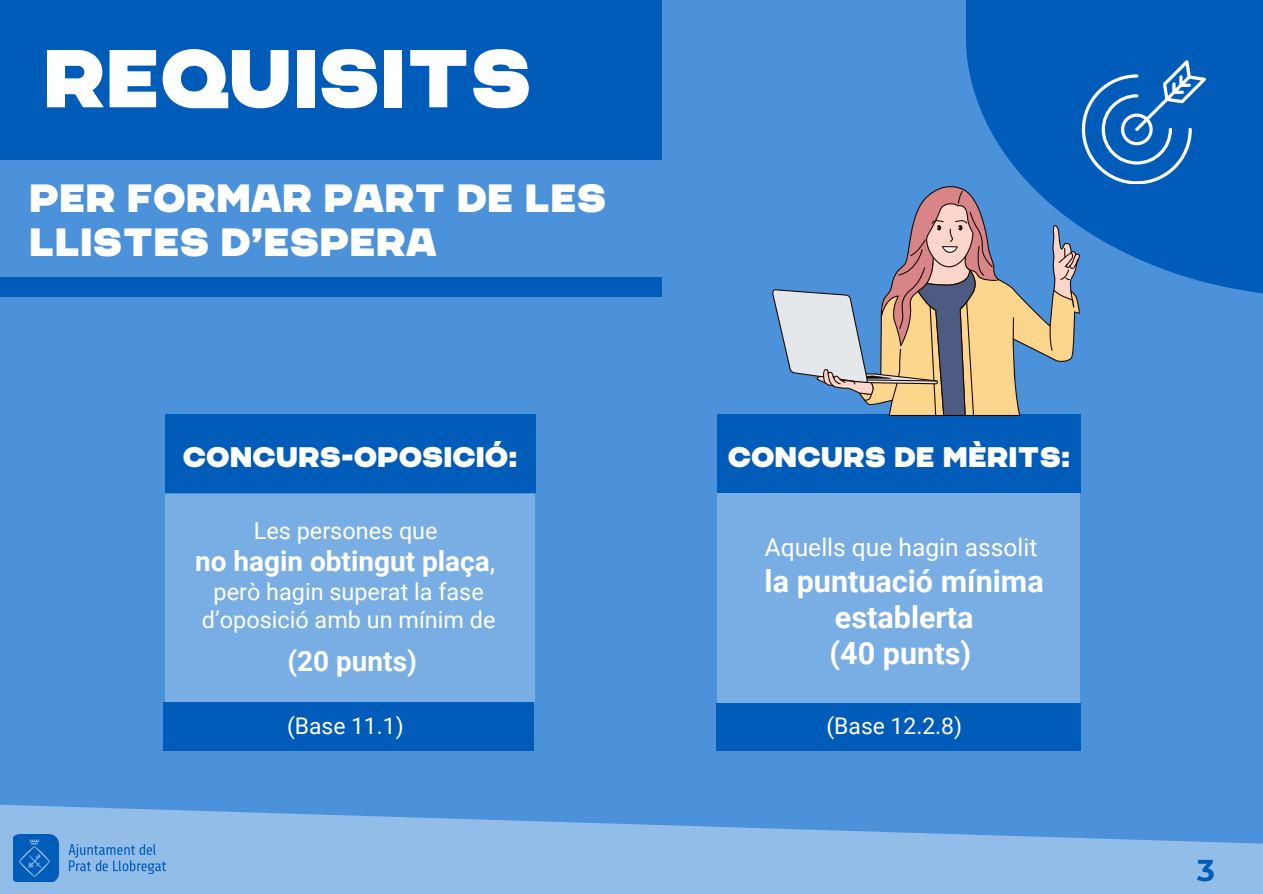
<style>
.page{position:relative;width:1263px;height:894px;background:#fff}
.page>*{position:absolute;margin:0;border:0;box-sizing:border-box;transform-origin:0 0}
.t1{font:81.75px "CHANEY";color:#fff}
.t2{font:39.3px/43.8px "CHANEY";color:#fff}
.t3{font:700 30.6px/36px "Roboto";color:#fff;text-align:center}
.t4{font:700 30px "Montserrat";color:#015cb9}
.t5{font:28.35px "CHANEY";color:#fff}
.t6{font:700 27.9px "Roboto";color:#fff}
.t7{font:24.6px "Roboto";color:#fff}
.t8{font:23.4px/28px "Roboto";color:#fff;text-align:center}
.t9{font:22.95px "Roboto";color:#fff}
.s1{font-weight:400}
</style>
<div class="page">
<div style="left:0;top:0;width:1263px;height:893px;background:#4b92db"></div>
<div style="left:966px;top:0;width:297px;height:298px;background:#015cb9"></div>
<div style="left:0;top:0;width:661px;height:159px;background:#015cb9"></div>
<div style="left:165px;top:414px;width:371px;height:78px;background:#015cb9"></div>
<div style="left:717px;top:414px;width:364px;height:79px;background:#015cb9"></div>
<div style="left:165px;top:493px;width:369px;height:209px;background:#79aee4"></div>
<div style="left:717px;top:493px;width:363px;height:212px;background:#79aee4"></div>
<svg style="left:0;top:804px;width:1263px;height:89px;fill:#92bde9"></svg>
<img style="left:14px;top:834px;width:151px;height:47px">
<div style="left:0;top:277px;width:661px;height:20px;background:#015cb9"></div>
<div style="left:163px;top:702px;width:371px;height:48px;background:#015cb9"></div>
<div style="left:716px;top:702px;width:364px;height:48px;background:#015cb9"></div>
<svg style="left:772px;top:60px;width:433px;height:356px"></svg>
<h1 class="t1" style="left:43px;top:30px;width:490px">REQUISITS</h1>
<h2 class="t2" style="left:29px;top:176px;width:579px">PER FORMAR PART DE LES<br>LLISTES D’ESPERA</h2>
<p class="t5" style="left:183px;top:439px;width:336px">CONCURS-OPOSICIÓ:</p>
<h4 class="t8" style="left:254px;top:516px;width:185px">Les persones que</h4>
<h4 class="t6" style="left:195px;top:545px;width:302px">no hagin obtingut plaça<span class="s1">,</span></h4>
<p class="t8" style="left:202px;top:577px;width:295px">però hagin superat la fase d’oposició amb un mínim de</p>
<p class="t6" style="left:287px;top:645px;width:131px">(20 punts)</p>
<p class="t5" style="left:728px;top:439px;width:344px">CONCURS DE MÈRITS:</p>
<p class="t7" style="left:765px;top:533px;width:274px">Aquells que hagin assolit</p>
<p class="t3" style="left:765px;top:563px;width:281px">la puntuació mínima establerta<br>(40 punts)</p>
<h3 class="t9" style="left:287px;top:712px;width:118px">(Base 11.1)</h3>
<p class="t9" style="left:826px;top:712px;width:137px">(Base 12.2.8)</p>
<h4 class="t4" style="left:1197px;top:852px;width:19px">3</h4>
</div>
